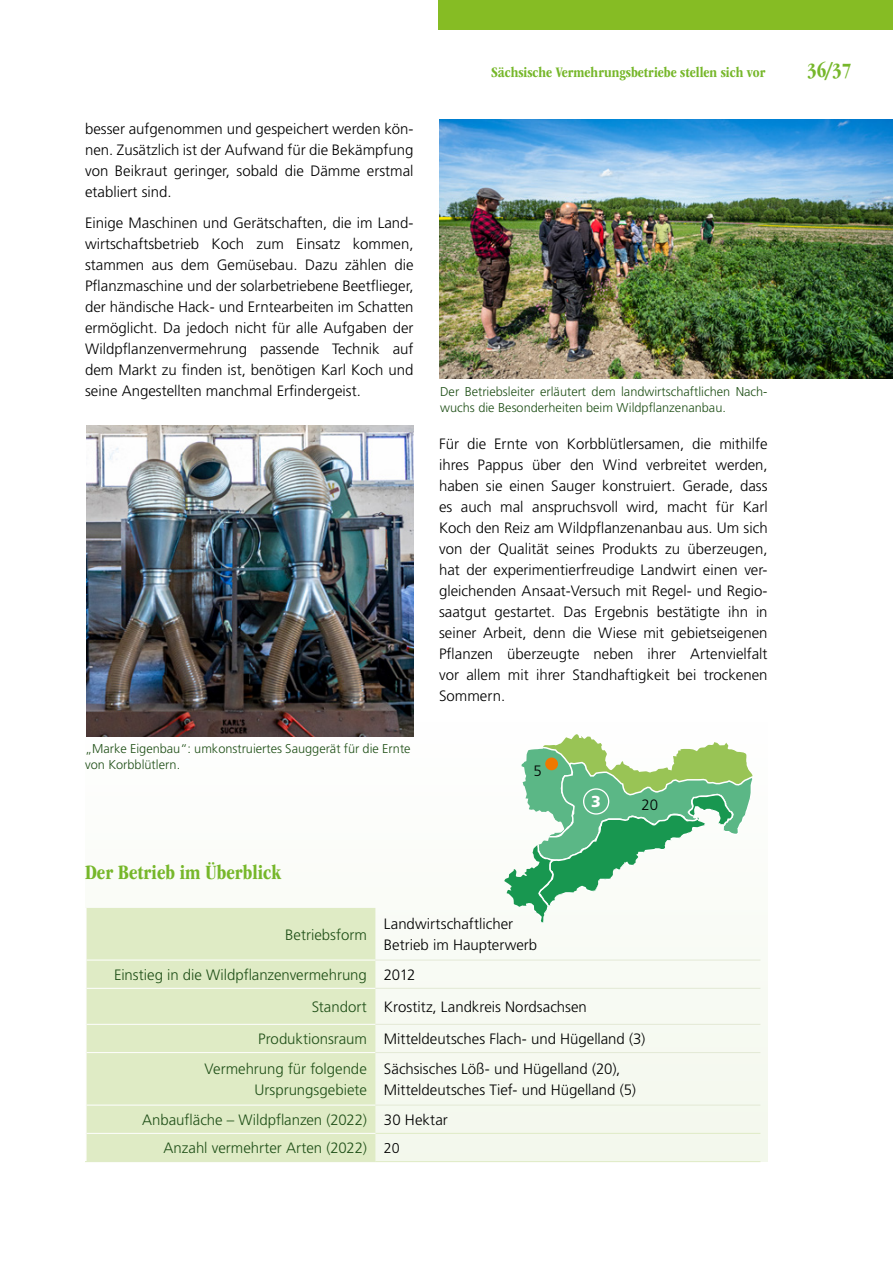
<style>
.page{position:relative;width:893px;height:1263px;background:#fff}
.page>*{position:absolute;margin:0;border:0;box-sizing:border-box;transform-origin:0 0}
.TH{font:700 condensed 21px "ITC Garamond Std";color:#76b72a}
.t1{font:900 15.9px "Frutiger LT Std";color:#fff}
.LT_2-Sp{font:300 15px/21px "Frutiger LT Std";color:#000;text-align:justify}
.TabelleWert{font:300 15px/21px "Frutiger LT Std";color:#000}
.Tabelle_Kat{font:300 15px/21px "Frutiger LT Std";color:#205018;text-align:right}
.t2{font:700 condensed 15px "ITC Garamond Std";color:#76b72a}
.TabelleWert-2{font:300 14.25px "Frutiger LT Std";color:#000}
.BU_-_grün_1sp{font:300 12.75px/15.3px "Frutiger LT Std";color:#205018}
.BU_-_grün_1sp_Betrei{font:300 12.75px/15.3px "Frutiger LT Std";color:#205018}
</style>
<div class="page">
<div style="left:438px;top:0;width:455px;height:30px;background:#86bc24"></div>
<div style="left:85px;top:722px;width:683px;height:439px;background:#f9fbf6"></div>
<img style="left:439px;top:119px;width:454px;height:259px">
<div style="left:87px;top:908px;width:288px;height:253px;background:#dfebc5"></div>
<hr style="left:85px;top:908px;width:2px;height:52px;background:#fff">
<hr style="left:85px;top:960px;width:2px;height:28px;background:#fff">
<hr style="left:85px;top:988px;width:2px;height:36px;background:#fff">
<hr style="left:85px;top:1024px;width:2px;height:28px;background:#fff">
<hr style="left:85px;top:1052px;width:2px;height:53px;background:#fff">
<hr style="left:85px;top:1105px;width:2px;height:28px;background:#fff">
<hr style="left:85px;top:1133px;width:2px;height:28px;background:#fff">
<hr style="left:87px;top:960px;width:288px;height:1px;background:#fff">
<hr style="left:87px;top:988px;width:288px;height:1px;background:#fff">
<hr style="left:87px;top:1024px;width:288px;height:1px;background:#fff">
<hr style="left:87px;top:1052px;width:288px;height:1px;background:#fff">
<hr style="left:87px;top:1105px;width:288px;height:1px;background:#fff">
<hr style="left:375px;top:960px;width:385px;height:1px;background:#e3e9d5">
<hr style="left:375px;top:988px;width:385px;height:1px;background:#e3e9d5">
<hr style="left:375px;top:1024px;width:385px;height:1px;background:#e3e9d5">
<hr style="left:375px;top:1052px;width:385px;height:1px;background:#e3e9d5">
<hr style="left:375px;top:1105px;width:385px;height:1px;background:#e3e9d5">
<hr style="left:375px;top:1133px;width:385px;height:1px;background:#dfebc5">
<hr style="left:85px;top:1161px;width:290px;height:1px;background:#dfebc5">
<hr style="left:375px;top:1161px;width:385px;height:1px;background:#dfebc5">
<hr style="left:87px;top:1133px;width:288px;height:1px;background:#fff">
<img style="left:87px;top:426px;width:327px;height:310px">
<svg style="left:504px;top:737px;width:120px;height:186px"></svg>
<div style="left:584px;top:789px;width:25px;height:25px;background:#5bb786;border-radius:50%"></div>
<div style="left:583px;top:788px;width:26px;height:27px;border:1px solid #fff;border-radius:50%"></div>
<div style="left:545px;top:757px;width:13px;height:13px;background:#ee7800;border-radius:50%"></div>
<p class="LT_2-Sp" style="left:85px;top:118px;width:330px">besser aufgenommen und gespeichert werden kön&shy;nen. Zusätzlich ist der Aufwand für die Bekämpfung von Beikraut geringer, sobald die Dämme erstmal etabliert sind.</p>
<p class="LT_2-Sp" style="left:85px;top:213px;width:330px">Einige Maschinen und Gerätschaften, die im Land&shy;wirtschaftsbetrieb Koch zum Einsatz kommen, stammen aus dem Gemüsebau. Dazu zählen die Pflanzmaschine und der solarbetriebene Beetflieger, der händische Hack- und Erntearbeiten im Schatten ermöglicht. Da jedoch nicht für alle Aufgaben der Wildpflanzenvermehrung passende Technik auf dem Markt zu finden ist, benötigen Karl Koch und seine Angestellten manchmal Erfindergeist.</p>
<p class="BU_-_grün_1sp_Betrei" style="left:85px;top:741px;width:327px">„Marke Eigenbau“: umkonstruiertes Sauggerät für die Ernte von Korbblütlern.</p>
<p class="TH" style="left:85px;top:860px;width:198px">Der Betrieb im Überblick</p>
<p class="t2" style="left:491px;top:63px;width:276px">Sächsische Vermehrungsbetriebe stellen sich vor</p>
<h1 class="TH" style="left:807px;top:58px;width:46px">36/37</h1>
<p class="BU_-_grün_1sp" style="left:440px;top:384px;width:329px">Der Betriebsleiter erläutert dem landwirtschaftlichen Nach&shy;wuchs die Besonderheiten beim Wildpflanzenanbau.</p>
<p class="LT_2-Sp" style="left:439px;top:433px;width:330px">Für die Ernte von Korbblütlersamen, die mithilfe ihres Pappus über den Wind verbreitet werden, haben sie einen Sauger konstruiert. Gerade, dass es auch mal anspruchsvoll wird, macht für Karl Koch den Reiz am Wildpflanzenanbau aus. Um sich von der Qualität seines Produkts zu überzeugen, hat der experimentierfreudige Landwirt einen ver&shy;gleichenden Ansaat-Versuch mit Regel- und Regio&shy;saatgut gestartet. Das Ergebnis bestätigte ihn in seiner Arbeit, denn die Wiese mit gebietseigenen Pflanzen überzeugte neben ihrer Artenvielfalt vor allem mit ihrer Standhaftigkeit bei trockenen Sommern.</p>
<p class="TabelleWert" style="left:534px;top:761px;width:10px">5</p>
<p class="t1" style="left:591px;top:792px;width:11px">3</p>
<p class="TabelleWert" style="left:642px;top:794px;width:18px">20</p>
<p class="Tabelle_Kat" style="left:285px;top:924px;width:83px">Betriebsform</p>
<p class="TabelleWert" style="left:384px;top:914px;width:155px">Landwirtschaftlicher<br>Betrieb im Haupterwerb</p>
<p class="Tabelle_Kat" style="left:114px;top:964px;width:254px">Einstieg in die Wildpflanzenvermehrung</p>
<p class="TabelleWert" style="left:384px;top:964px;width:33px">2012</p>
<p class="Tabelle_Kat" style="left:312px;top:996px;width:57px">Standort</p>
<p class="TabelleWert" style="left:384px;top:996px;width:204px">Krostitz, Landkreis Nordsachsen</p>
<p class="Tabelle_Kat" style="left:258px;top:1028px;width:110px">Produktionsraum</p>
<p class="TabelleWert" style="left:384px;top:1028px;width:263px">Mitteldeutsches Flach- und Hügelland (3)</p>
<p class="Tabelle_Kat" style="left:205px;top:1058px;width:164px">Vermehrung für folgende<br>Ursprungsgebiete</p>
<p class="TabelleWert" style="left:384px;top:1058px;width:254px">Sächsisches Löß- und Hügelland (20),<br>Mitteldeutsches Tief- und Hügelland (5)</p>
<p class="Tabelle_Kat" style="left:142px;top:1109px;width:226px">Anbaufläche – Wildpflanzen (2022)</p>
<p class="TabelleWert" style="left:384px;top:1109px;width:65px">30 Hektar</p>
<p class="Tabelle_Kat" style="left:163px;top:1138px;width:205px">Anzahl vermehrter Arten (2022)</p>
<p class="TabelleWert-2" style="left:384px;top:1140px;width:17px">20</p>
</div>
